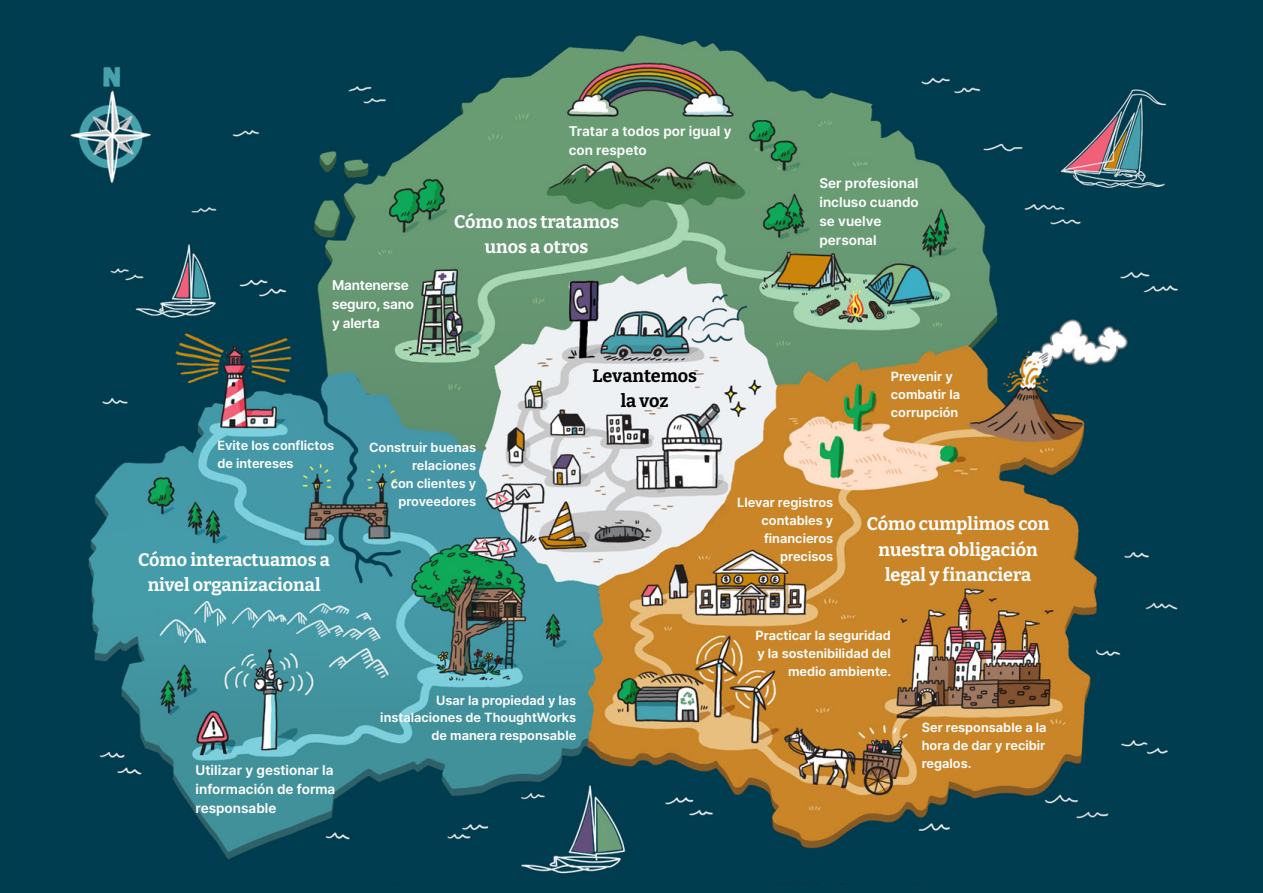
<style>
.page{position:relative;width:1263px;height:893px;background:#003d4f}
.page>*{position:absolute;margin:0;border:0;box-sizing:border-box;transform-origin:0 0}
.t1{font:700 18px/25.2px "Bitter";color:#fff;text-align:center}
.t2{font:700 18px/25.3px "Bitter";letter-spacing:-.005em;color:#000;text-align:center}
.t3{font:13.5px/18.9px "Inter V";color:#fff}
.t4{font:12.75px/17.9px "Inter V";color:#fff;text-align:right}
</style>
<div class="page">
<img style="left:70px;top:35px;width:1109px;height:839px">
<p class="t3" style="left:332px;top:275px;width:84px">Mantenerse seguro, sano y alerta</p>
<p class="t3" style="left:569px;top:122px;width:164px">Tratar a todos por igual y con respeto</p>
<h1 class="t1" style="left:454px;top:208px;width:166px">Cómo nos tratamos unos a otros</h1>
<h1 class="t2" style="left:592px;top:362px;width:106px">Levantemos la voz</h1>
<p class="t3" style="left:819px;top:174px;width:101px">Ser profesional incluso cuando se vuelve personal</p>
<p class="t4" style="left:891px;top:367px;width:71px;text-align:left">Prevenir y combatir la corrupción</p>
<p class="t4" style="left:217px;top:436px;width:118px;text-align:left">Evite los conflictos de intereses</p>
<p class="t4" style="left:369px;top:439px;width:109px">Construir buenas relaciones<br>con clientes y proveedores</p>
<h1 class="t1" style="left:138px;top:547px;width:193px">Cómo interactuamos a nivel organizacional</h1>
<p class="t3" style="left:196px;top:760px;width:141px">Utilizar y gestionar la información de forma responsable</p>
<p class="t4" style="left:380px;top:691px;width:197px">Usar la propiedad y las instalaciones de ThoughtWorks de manera responsable</p>
<p class="t4" style="left:737px;top:494px;width:98px">Llevar registros contables y financieros precisos</p>
<h1 class="t1" style="left:867px;top:511px;width:184px">Cómo cumplimos con nuestra obligación legal y financiera</h1>
<p class="t4" style="left:755px;top:626px;width:137px">Practicar la seguridad y la sostenibilidad del medio ambiente.</p>
<p class="t4" style="left:922px;top:718px;width:126px;text-align:justify">Ser responsable a la hora de dar y recibir regalos.</p>
</div>
